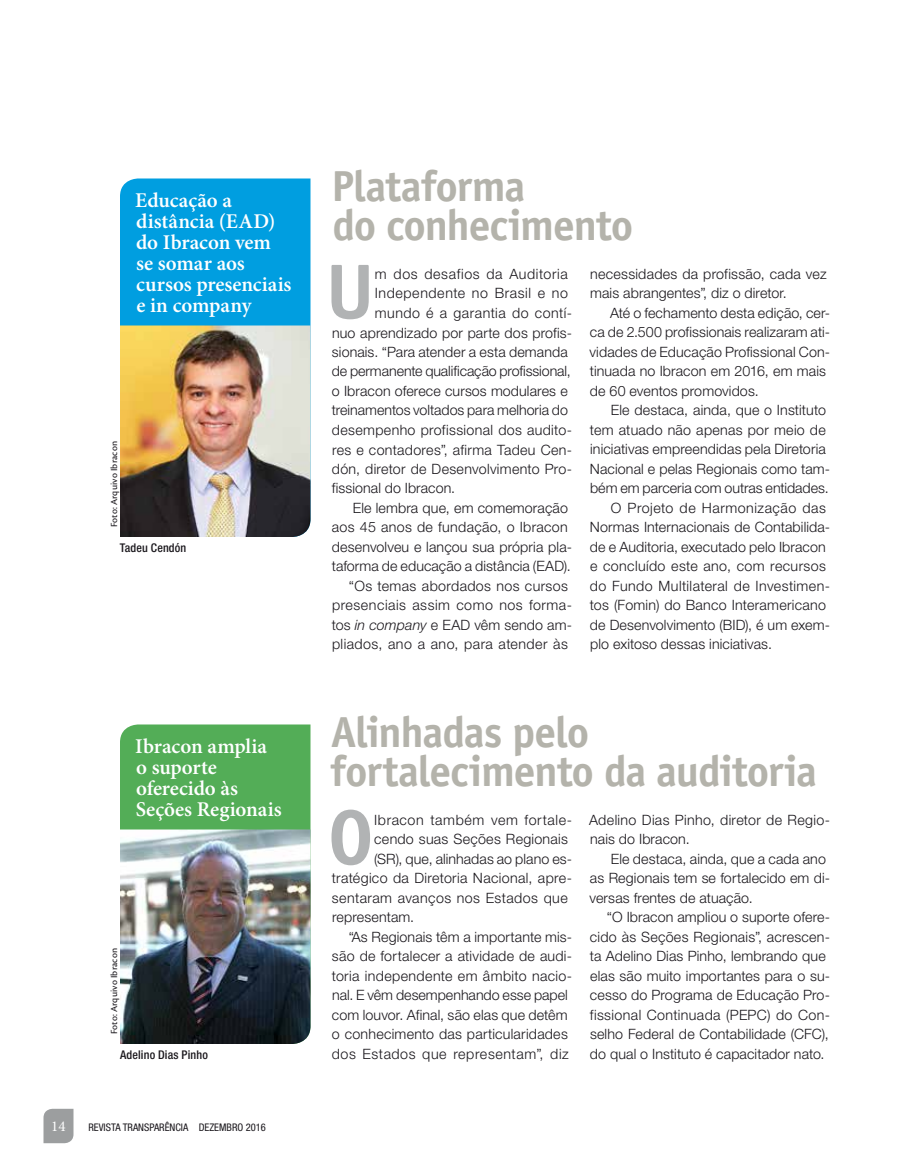
<style>
.page{position:relative;width:906px;height:1170px;background:#fff}
.page>*{position:absolute;margin:0;border:0;box-sizing:border-box;transform-origin:0 0}
.t1{font:700 77.55px "Officina Sans Std";color:#b1b3b4}
.t2{font:700 43.5px/39px "Officina Sans Std";letter-spacing:-.025em;color:#b4b3ab}
.t3{font:600 21px/21px "Minion Pro";color:#fff}
.t4{font:15px "Minion Pro";color:#fff}
.t5{font:300 14.25px/19.5px "Helvetica Neue";letter-spacing:.01em;color:#1a171c}
.t6{font:300 14.25px "Helvetica Neue";letter-spacing:.03em;color:#1a171c}
.t7{font:300 14.25px "Helvetica Neue";letter-spacing:.035em;color:#1a171c}
.t8{font:300 14.25px "Helvetica Neue";letter-spacing:.04em;color:#1a171c}
.t9{font:300 14.25px "Helvetica Neue";letter-spacing:.045em;color:#1a171c}
.t10{font:500 condensed 12px "Helvetica Neue";letter-spacing:.01em;color:#1a171c}
.t11{font:condensed 10.5px "Helvetica Neue";color:#1a171c}
.t12{font:9.75px "Cronos Pro Capt";letter-spacing:.01em;color:#1a171c}
.s1{font-style:italic}
</style>
<div class="page">
<div style="left:120px;top:178px;width:190px;height:148px;background:#009ee0"></div>
<div style="left:120px;top:724px;width:190px;height:106px;background:#53ad57"></div>
<img style="left:120px;top:326px;width:190px;height:211px">
<img style="left:120px;top:830px;width:190px;height:214px">
<svg style="left:44px;top:1109px;width:30px;height:34px"></svg>
<h3 class="t3" style="left:135px;top:191px;width:158px">Educação a distância (EAD) do Ibracon vem se somar aos cursos presenciais e in company</h3>
<p class="t12" style="left:108px;top:527px;width:88px;rotate:-90deg">Foto: Arquivo Ibracon</p>
<p class="t10" style="left:120px;top:541px;width:68px">Tadeu Cendón</p>
<h3 class="t3" style="left:135px;top:737px;width:148px">Ibracon amplia o suporte oferecido às<br>Seções Regionais</h3>
<p class="t12" style="left:108px;top:1034px;width:88px;rotate:-90deg">Foto: Arquivo Ibracon</p>
<p class="t10" style="left:120px;top:1048px;width:89px">Adelino Dias Pinho</p>
<p class="t4" style="left:51px;top:1117px;width:16px">14</p>
<p class="t11" style="left:88px;top:1121px;width:145px">REVISTA TRANSPARÊNCIA DEZEMBRO</p>
<p class="t11" style="left:246px;top:1121px;width:22px">2016</p>
<h2 class="t2" style="left:332px;top:166px;width:303px">Plataforma<br>do conhecimento</h2>
<h1 class="t1" style="left:326px;top:243px;width:50px">U</h1>
<p class="t9" style="left:375px;top:265px;width:194px">m dos desafios da Auditoria</p>
<p class="t8" style="left:375px;top:285px;width:195px">Independente no Brasil e no</p>
<p class="t7" style="left:375px;top:304px;width:199px">mundo é a garantia do contí-</p>
<p class="t5" style="left:332px;top:322px;width:241px">nuo aprendizado por parte dos profis-</p>
<p class="t5" style="left:332px;top:342px;width:237px">sionais. “Para atender a esta demanda</p>
<p class="t5" style="left:332px;top:361px;width:240px">de permanente qualificação profissional,</p>
<p class="t5" style="left:332px;top:381px;width:237px">o Ibracon oferece cursos modulares e</p>
<p class="t5" style="left:332px;top:400px;width:238px">treinamentos voltados para melhoria do</p>
<p class="t5" style="left:332px;top:420px;width:242px">desempenho profissional dos audito-</p>
<p class="t5" style="left:332px;top:439px;width:241px">res e contadores”, afirma Tadeu Cen-</p>
<p class="t5" style="left:332px;top:459px;width:242px">dón, diretor de Desenvolvimento Pro-</p>
<p class="t5" style="left:332px;top:478px;width:125px">fissional do Ibracon.</p>
<p class="t5" style="left:353px;top:498px;width:217px">Ele lembra que, em comemoração</p>
<p class="t5" style="left:332px;top:517px;width:237px">aos 45 anos de fundação, o Ibracon</p>
<p class="t5" style="left:332px;top:537px;width:242px">desenvolveu e lançou sua própria pla-</p>
<p class="t5" style="left:332px;top:556px;width:240px">taforma de educação a distância (EAD).</p>
<p class="t5" style="left:349px;top:576px;width:220px">“Os temas abordados nos cursos</p>
<p class="t7" style="left:332px;top:597px;width:241px">presenciais assim como nos forma-</p>
<p class="t5" style="left:332px;top:615px;width:242px">tos <span class="s1">in company</span> e EAD vêm sendo am-</p>
<p class="t6" style="left:332px;top:636px;width:237px">pliados, ano a ano, para atender às</p>
<p class="t5" style="left:590px;top:264px;width:238px">necessidades da profissão, cada vez mais abrangentes”, diz o diretor.</p>
<p class="t5" style="left:590px;top:303px;width:242px;text-indent:21px">Até o fechamento desta edição, cer&shy;ca de 2.500 profissionais realizaram ati&shy;vidades de Educação Profissional Con&shy;tinuada no Ibracon em 2016, em mais de 60 eventos promovidos.</p>
<p class="t5" style="left:611px;top:400px;width:217px">Ele destaca, ainda, que o Instituto</p>
<p class="t5" style="left:590px;top:420px;width:237px">tem atuado não apenas por meio de</p>
<p class="t5" style="left:590px;top:439px;width:237px">iniciativas empreendidas pela Diretoria</p>
<p class="t5" style="left:590px;top:459px;width:242px">Nacional e pelas Regionais como tam-</p>
<p class="t5" style="left:590px;top:478px;width:240px">bém em parceria com outras entidades.</p>
<p class="t7" style="left:611px;top:499px;width:217px">O Projeto de Harmonização das</p>
<p class="t5" style="left:590px;top:517px;width:242px">Normas Internacionais de Contabilida-</p>
<p class="t5" style="left:590px;top:537px;width:237px">de e Auditoria, executado pelo Ibracon</p>
<p class="t5" style="left:590px;top:556px;width:237px">e concluído este ano, com recursos</p>
<p class="t6" style="left:590px;top:577px;width:242px">do Fundo Multilateral de Investimen-</p>
<p class="t5" style="left:590px;top:595px;width:238px">tos (Fomin) do Banco Interamericano</p>
<p class="t5" style="left:590px;top:615px;width:242px">de Desenvolvimento (BID), é um exem-</p>
<p class="t5" style="left:590px;top:634px;width:183px">plo exitoso dessas iniciativas.</p>
<h2 class="t2" style="left:330px;top:712px;width:488px">Alinhadas pelo fortalecimento da auditoria</h2>
<h1 class="t1" style="left:328px;top:789px;width:47px">O</h1>
<p class="t8" style="left:374px;top:811px;width:199px">Ibracon também vem fortale-</p>
<p class="t5" style="left:374px;top:829px;width:195px">cendo suas Seções Regionais</p>
<p class="t5" style="left:374px;top:849px;width:200px">(SR), que, alinhadas ao plano es-</p>
<p class="t5" style="left:332px;top:868px;width:242px">tratégico da Diretoria Nacional, apre-</p>
<p class="t6" style="left:332px;top:889px;width:237px">sentaram avanços nos Estados que</p>
<p class="t5" style="left:332px;top:907px;width:84px">representam.</p>
<p class="t5" style="left:349px;top:927px;width:225px">“As Regionais têm a importante mis-</p>
<p class="t5" style="left:332px;top:946px;width:242px">são de fortalecer a atividade de audi-</p>
<p class="t5" style="left:332px;top:966px;width:242px">toria independente em âmbito nacio-</p>
<p class="t5" style="left:332px;top:985px;width:237px">nal. E vêm desempenhando esse papel</p>
<p class="t5" style="left:332px;top:1005px;width:237px">com louvor. Afinal, são elas que detêm</p>
<p class="t5" style="left:332px;top:1024px;width:237px">o conhecimento das particularidades</p>
<p class="t8" style="left:332px;top:1045px;width:238px">dos Estados que representam”, diz</p>
<p class="t5" style="left:589px;top:810px;width:242px">Adelino Dias Pinho, diretor de Regio&shy;nais do Ibracon.</p>
<p class="t5" style="left:590px;top:849px;width:242px;text-indent:21px">Ele destaca, ainda, que a cada ano as Regionais tem se fortalecido em di&shy;versas frentes de atuação.</p>
<p class="t5" style="left:590px;top:907px;width:242px;text-indent:17px">“O Ibracon ampliou o suporte ofere&shy;cido às Seções Regionais”, acrescen&shy;ta Adelino Dias Pinho, lembrando que elas são muito importantes para o su&shy;cesso do Programa de Educação Pro&shy;fissional Continuada (PEPC) do Con&shy;selho Federal de Contabilidade (CFC), do qual o Instituto é capacitador nato.</p>
</div>
